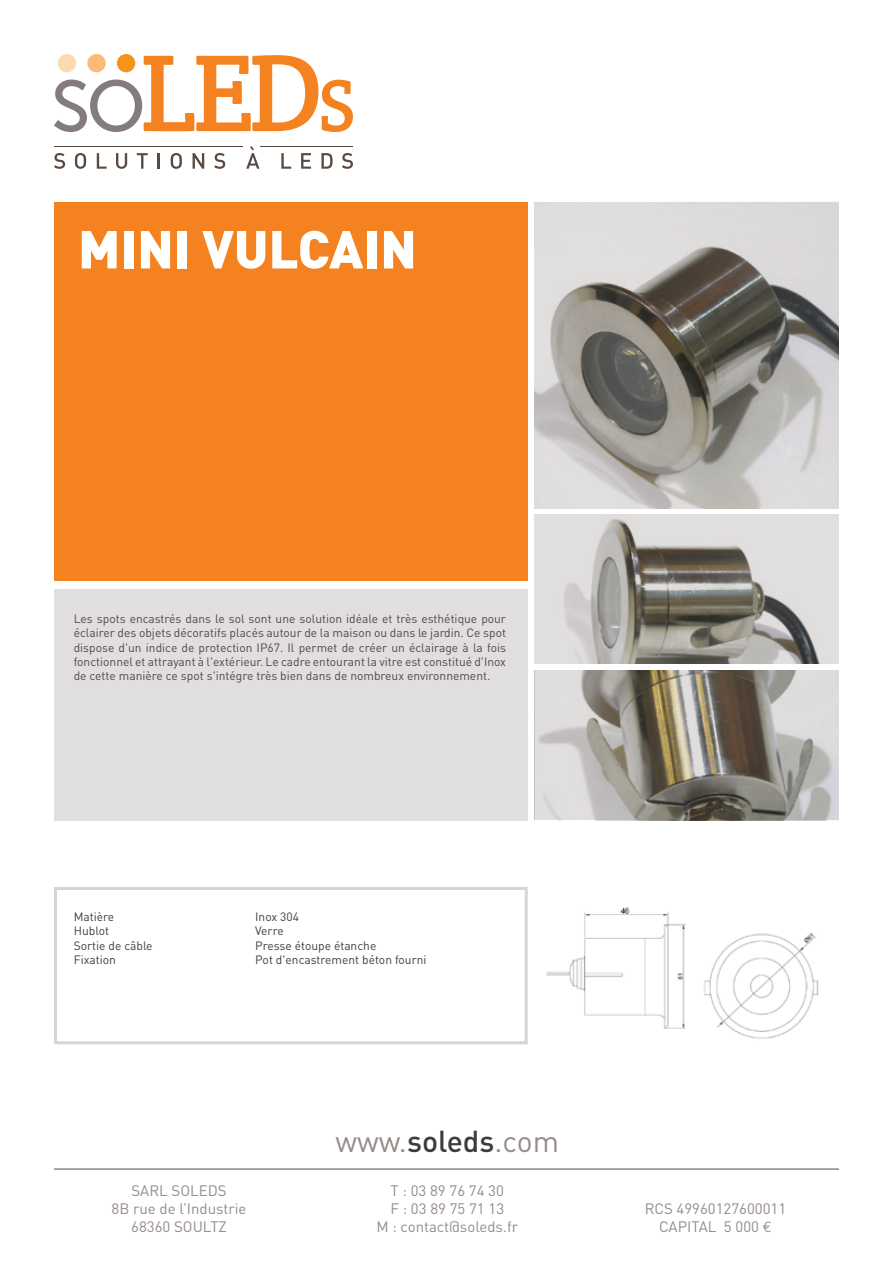
<style>
.page{position:relative;width:893px;height:1263px;background:#fff}
.page>*{position:absolute;margin:0;border:0;box-sizing:border-box;transform-origin:0 0}
.t1{font:900 52.5px "DIN";color:#fff}
.t2{font:30px "DIN";color:#958b88}
.t3{font:15px/18px "DIN";color:#958b88;text-align:center}
.t4{font:12px/14.4px "DIN";color:#4e4949;text-align:justify}
.t5{font:12px "DIN";color:#3e3e3f}
.s1{font-weight:500;color:#3f3b3a}
.s2{font-family:"Euro Mono"}
</style>
<div class="page">
<svg style="left:54px;top:55px;width:299px;height:77px"></svg>
<div style="left:117px;top:54px;width:18px;height:18px;background:#f7931d;border-radius:50%"></div>
<div style="left:87px;top:54px;width:19px;height:18px;background:#fcbb74;border-radius:50%"></div>
<div style="left:58px;top:54px;width:18px;height:18px;background:#fedab3;border-radius:50%"></div>
<svg style="left:54px;top:153px;width:11px;height:16px"></svg>
<svg style="left:75px;top:153px;width:11px;height:16px"></svg>
<svg style="left:97px;top:153px;width:10px;height:16px"></svg>
<svg style="left:116px;top:153px;width:11px;height:16px"></svg>
<svg style="left:137px;top:153px;width:11px;height:16px"></svg>
<svg style="left:158px;top:153px;width:2px;height:16px"></svg>
<svg style="left:171px;top:153px;width:11px;height:16px"></svg>
<svg style="left:193px;top:153px;width:11px;height:16px"></svg>
<svg style="left:214px;top:153px;width:11px;height:16px"></svg>
<svg style="left:246px;top:147px;width:13px;height:22px"></svg>
<svg style="left:281px;top:153px;width:10px;height:16px"></svg>
<svg style="left:301px;top:153px;width:10px;height:16px"></svg>
<svg style="left:321px;top:153px;width:12px;height:16px"></svg>
<svg style="left:342px;top:153px;width:11px;height:16px"></svg>
<hr style="left:260px;top:146px;width:93px;height:1px;background:#594a41">
<hr style="left:54px;top:146px;width:189px;height:1px;background:#594a41">
<div style="left:54px;top:202px;width:474px;height:378px;background:#f58220"></div>
<img style="left:534px;top:202px;width:305px;height:306px">
<div style="left:54px;top:887px;width:474px;height:157px;border:3px solid #d9d4d2"></div>
<div style="left:54px;top:589px;width:474px;height:231px;background:#e1dede"></div>
<hr style="left:54px;top:1169px;width:785px;height:1px;background:#594a41">
<img style="left:534px;top:514px;width:305px;height:150px">
<img style="left:535px;top:670px;width:304px;height:150px">
<img style="left:546px;top:907px;width:273px;height:132px">
<h1 class="t1" style="left:78px;top:214px;width:340px">MINI VULCAIN</h1>
<p class="t4" style="left:74px;top:611px;width:434px">Les spots encastrés dans le sol sont une solution idéale et très esthétique pour éclairer des objets décoratifs placés autour de la maison ou dans le jardin. Ce spot dispose d'un indice de protection IP67. Il permet de créer un éclairage à la fois fonctionnel et attrayant à l'extérieur. Le cadre entourant la vitre est constitué d'Inox de cette manière ce spot s'intégre très bien dans de nombreux environnement.</p>
<p class="t5" style="left:74px;top:909px;width:42px">Matière</p>
<p class="t5" style="left:255px;top:909px;width:45px">Inox 304</p>
<p class="t5" style="left:74px;top:923px;width:37px">Hublot</p>
<p class="t5" style="left:255px;top:923px;width:30px">Verre</p>
<p class="t5" style="left:74px;top:938px;width:80px">Sortie de câble</p>
<p class="t5" style="left:255px;top:938px;width:123px">Presse étoupe étanche</p>
<p class="t5" style="left:74px;top:952px;width:44px">Fixation</p>
<p class="t5" style="left:255px;top:952px;width:173px">Pot d'encastrement béton fourni</p>
<h2 class="t2" style="left:335px;top:1123px;width:225px">www.<span class="s1">soleds</span>.com</h2>
<p class="t3" style="left:112px;top:1182px;width:136px">SARL SOLEDS<br>8B rue de l’Industrie<br>68360 SOULTZ</p>
<p class="t3" style="left:376px;top:1182px;width:143px">T : 03 89 76 74 30<br>F : 03 89 75 71 13<br>M : contact@soleds.fr</p>
<p class="t3" style="left:645px;top:1200px;width:143px">RCS 49960127600011<br>CAPITAL 5 000 <span class="s2">€</span></p>
</div>
